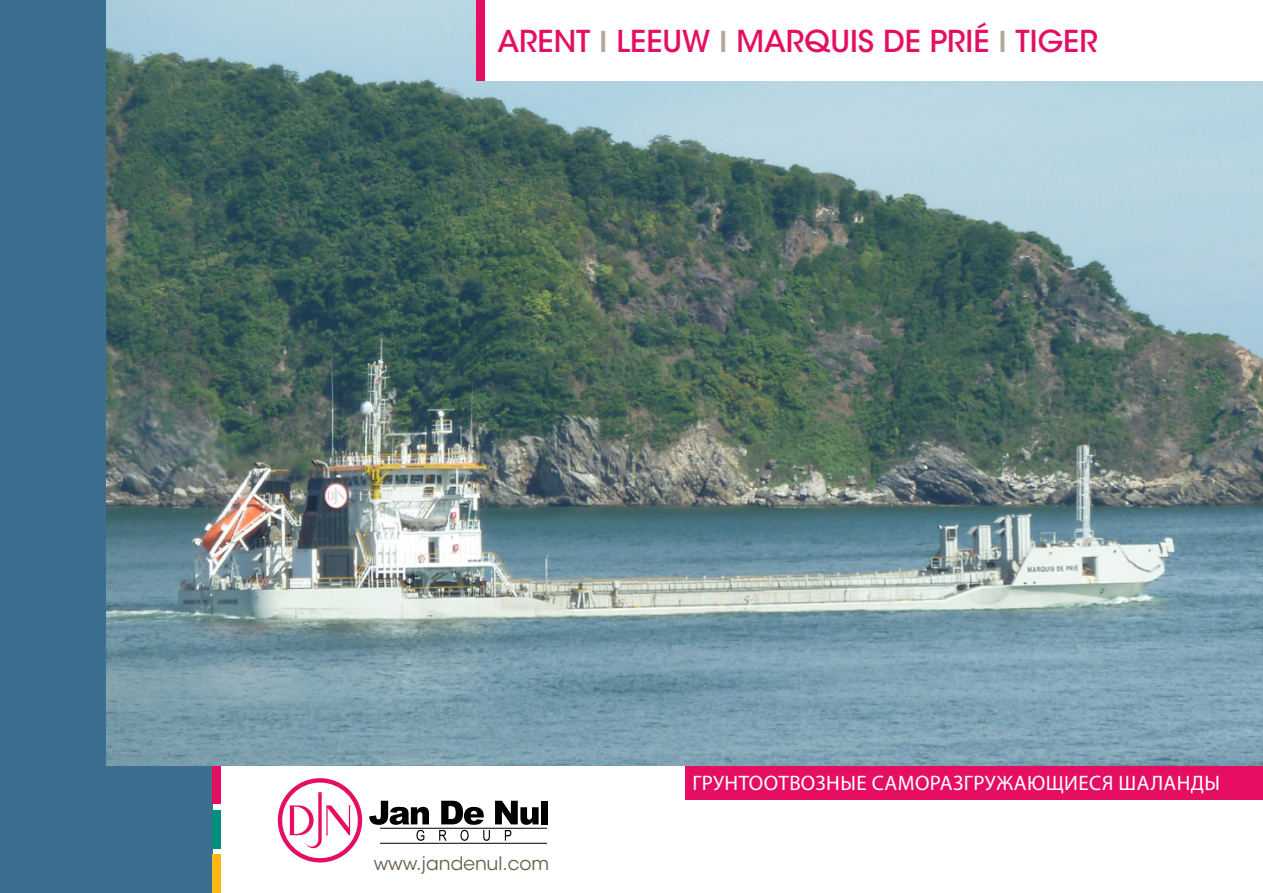
<style>
.page{position:relative;width:1263px;height:893px;background:#fff}
.page>*{position:absolute;margin:0;border:0;box-sizing:border-box;transform-origin:0 0}
.t1{font:500 30px "ITC Avant Garde Std";color:#e50e62}
.t2{font:21px "Myriad Pro";letter-spacing:.02em;color:#fff}
.t3{font:18.6px "ITC Avant Garde Std";color:#695e4a}
.s1{font-family:"Avenir LT Std";font-weight:800;color:#b0a898}
</style>
<div class="page">
<div style="left:0;top:0;width:213px;height:893px;background:#3b6e8f"></div>
<div style="left:686px;top:765px;width:577px;height:34px;background:#e50e62"></div>
<div style="left:213px;top:765px;width:8px;height:39px;background:#e50e62"></div>
<div style="left:213px;top:810px;width:8px;height:38px;background:#008e7f"></div>
<div style="left:213px;top:855px;width:8px;height:38px;background:#fdb913"></div>
<hr style="left:380px;top:828px;width:167px;height:1px;background:#000">
<hr style="left:380px;top:843px;width:167px;height:1px;background:#000">
<svg style="left:369px;top:801px;width:60px;height:40px"></svg>
<svg style="left:439px;top:801px;width:100px;height:40px"></svg>
<div style="left:541px;top:801px;width:7px;height:23px;background:#000"></div>
<svg style="left:278px;top:778px;width:84px;height:84px"></svg>
<div style="left:282px;top:783px;width:76px;height:75px;background:#fff;border-radius:50%"></div>
<svg style="left:289px;top:792px;width:62px;height:57px"></svg>
<img style="left:106px;top:0;width:1157px;height:765px">
<div style="left:476px;top:0;width:787px;height:81px;background:#fff"></div>
<div style="left:476px;top:0;width:9px;height:81px;background:#e50e62"></div>
<h1 class="t1" style="left:497px;top:23px;width:599px">ARENT <span class="s1">I</span> LEEUW <span class="s1">I</span> MARQUIS DE PRIÉ <span class="s1">I</span> TIGER</h1>
<p class="t3" style="left:374px;top:852px;width:177px">www.jandenul.com</p>
<p class="t2" style="left:692px;top:770px;width:529px">ГРУНТООТВОЗНЫЕ САМОРАЗГРУЖАЮЩИЕСЯ ШАЛАНДЫ</p>
</div>
